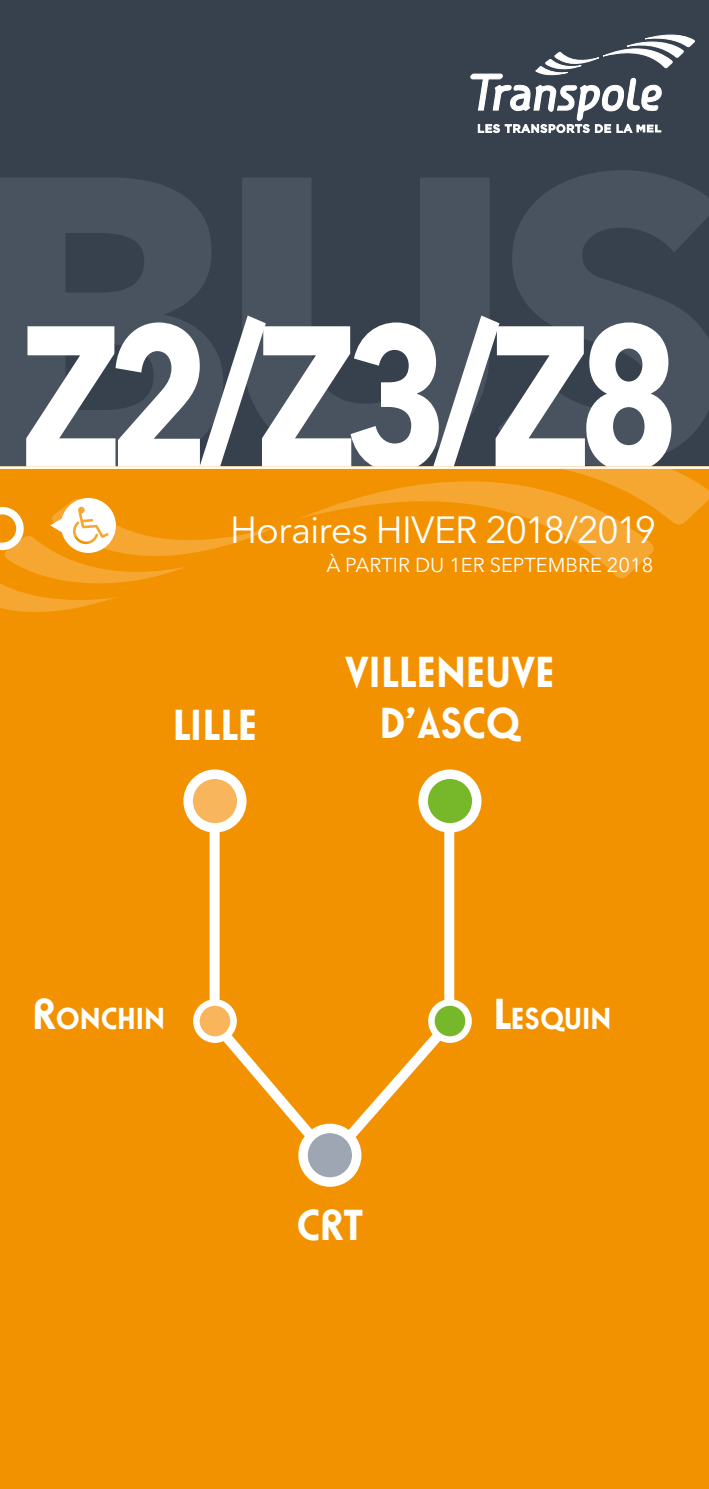
<style>
.page{position:relative;width:709px;height:1489px;background:#fff}
.page>*{position:absolute;margin:0;border:0;box-sizing:border-box;transform-origin:0 0}
.t1{font:700 200px "Avenir Next LT Pro";color:#fff;scale:.8 1}
.t2{font:700 42.5px/51px "Ronda IT Cby BT";color:#fff;text-align:center}
.t3{font:37.5px "Avenir Next LT Pro";letter-spacing:-.03em;color:#fff}
.t4{font:700 29.75px "Ronda IT Cby BT";color:#fff}
.t5{font:20px "Avenir Next LT Pro";color:#fff}
.s1{font-size:42.5px}
</style>
<div class="page">
<div style="left:0;top:0;width:709px;height:871px;background:#37414e"></div>
<div style="left:0;top:466px;width:709px;height:1022px;background:#f39200"></div>
<svg style="left:470px;top:35px;width:225px;height:98px"></svg>
<svg style="left:0;top:481px;width:709px;height:131px"></svg>
<svg style="left:0;top:170px;width:709px;height:296px;fill:#495360"></svg>
<svg style="left:0;top:501px;width:29px;height:53px"></svg>
<svg style="left:50px;top:498px;width:66px;height:55px"></svg>
<svg style="left:204px;top:806px;width:255px;height:367px"></svg>
<div style="left:196px;top:1002px;width:38px;height:37px;background:#f9b55c;border-radius:50%"></div>
<div style="left:193px;top:999px;width:44px;height:44px;border:7px solid #fff;border-radius:50%"></div>
<div style="left:431px;top:1002px;width:37px;height:37px;background:#76b82a;border-radius:50%"></div>
<div style="left:428px;top:999px;width:44px;height:44px;border:7px solid #fff;border-radius:50%"></div>
<svg style="left:188px;top:774px;width:54px;height:54px;background:#fac178"></svg>
<div style="left:183px;top:769px;width:64px;height:63px;border:9px solid #fff;border-radius:50%"></div>
<svg style="left:423px;top:774px;width:54px;height:54px;background:#8dc44f"></svg>
<div style="left:418px;top:769px;width:64px;height:63px;border:9px solid #fff;border-radius:50%"></div>
<svg style="left:303px;top:1128px;width:54px;height:53px;background:#adb3bf"></svg>
<div style="left:298px;top:1123px;width:63px;height:63px;border:9px solid #fff;border-radius:50%"></div>
<svg style="left:563px;top:469px;width:131px;height:12px"></svg>
<hr style="left:0;top:466px;width:709px;height:3px;background:#fff">
<h1 class="t1" style="left:20px;top:275px;width:827px">Z2/Z3/Z8</h1>
<h3 class="t3" style="left:230px;top:507px;width:428px">Horaires HIVER 2018/2019</h3>
<h2 class="t2" style="left:172px;top:699px;width:87px">LILLE</h2>
<p class="t5" style="left:326px;top:553px;width:328px">À PARTIR DU 1ER SEPTEMBRE 2018</p>
<h2 class="t2" style="left:345px;top:647px;width:211px">VILLENEUVE<br>D’ASCQ</h2>
<h3 class="t4" style="left:32px;top:1000px;width:134px"><span class="s1">R</span>ONCHIN</h3>
<h3 class="t4" style="left:493px;top:1000px;width:120px"><span class="s1">L</span>ESQUIN</h3>
<h2 class="t2" style="left:296px;top:1199px;width:68px">CRT</h2>
</div>
